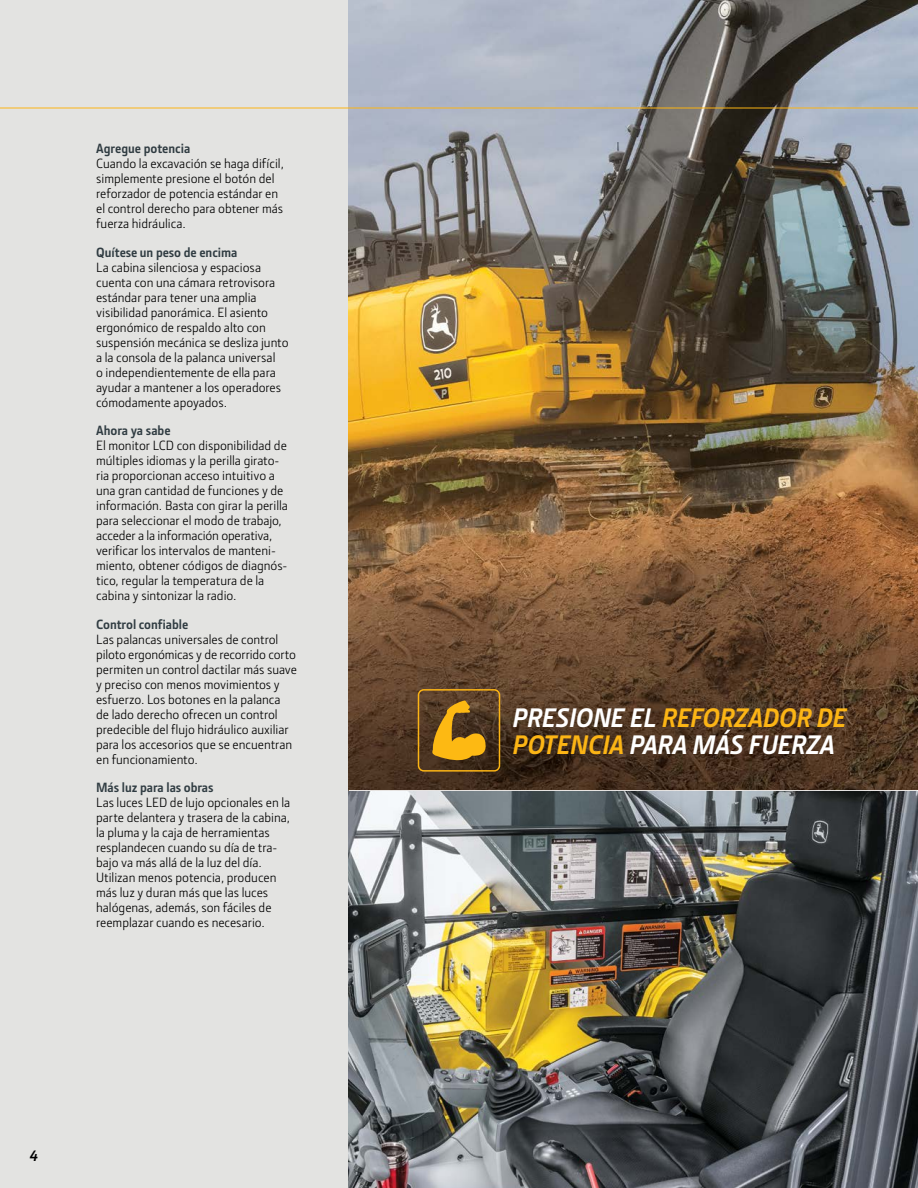
<style>
.page{position:relative;width:918px;height:1188px;background:#fff}
.page>*{position:absolute;margin:0;border:0;box-sizing:border-box;transform-origin:0 0}
.t1{font:italic 700 27px/27px "JD Sans Pro";letter-spacing:-.005em;color:#fff}
.t2{font:italic 700 15px "JD Sans Pro";color:#000}
.t3{font:13.5px/15px "JD Sans Pro";color:#000}
.t4{font:700 13.5px "JD Sans Pro";color:#303c42}
.s1{color:#fcb515}
</style>
<div class="page">
<div style="left:0;top:0;width:349px;height:1188px;background:#e3e3e1"></div>
<img style="left:349px;top:119px;width:569px;height:1069px">
<hr style="left:349px;top:790px;width:569px;height:2px;background:#fff">
<hr style="left:917px;top:790px;width:1px;height:398px;background:#fff">
<svg style="left:0;top:0;width:918px;height:109px"></svg>
<img style="left:349px;top:91px;width:569px;height:28px">
<svg style="left:431px;top:700px;width:57px;height:66px"></svg>
<div style="left:418px;top:689px;width:82px;height:83px;border:2px solid #fcb515;border-radius:5px"></div>
<p class="t4" style="left:96px;top:140px;width:96px">Agregue potencia</p>
<p class="t3" style="left:96px;top:156px;width:189px">Cuando la excavación se haga difícil, simplemente presione el botón del reforzador de potencia estándar en el control derecho para obtener más fuerza hidráulica.</p>
<p class="t4" style="left:96px;top:243px;width:143px">Quítese un peso de encima</p>
<p class="t3" style="left:96px;top:259px;width:194px">La cabina silenciosa y espaciosa cuenta con una cámara retrovisora estándar para tener una amplia visibilidad panorámica. El asiento ergonómico de respaldo alto con suspensión mecánica se desliza junto a la consola de la palanca universal<br>o independientemente de ella para ayudar a mantener a los operadores cómodamente apoyados.</p>
<p class="t4" style="left:96px;top:422px;width:76px">Ahora ya sabe</p>
<p class="t3" style="left:96px;top:438px;width:193px">El monitor LCD con disponibilidad de múltiples idiomas y la perilla girato&shy;ria proporcionan acceso intuitivo a una gran cantidad de funciones y de información. Basta con girar la perilla para seleccionar el modo de trabajo, acceder a la información operativa, verificar los intervalos de manteni&shy;miento, obtener códigos de diagnós&shy;tico, regular la temperatura de la cabina y sintonizar la radio.</p>
<p class="t4" style="left:96px;top:615px;width:94px">Control confiable</p>
<p class="t3" style="left:96px;top:631px;width:202px">Las palancas universales de control piloto ergonómicas y de recorrido corto permiten un control dactilar más suave y preciso con menos movimientos y esfuerzo. Los botones en la palanca<br>de lado derecho ofrecen un control predecible del flujo hidráulico auxiliar para los accesorios que se encuentran en funcionamiento.</p>
<p class="t4" style="left:96px;top:779px;width:119px">Más luz para las obras</p>
<p class="t3" style="left:96px;top:795px;width:196px">Las luces LED de lujo opcionales en la parte delantera y trasera de la cabina, la pluma y la caja de herramientas resplandecen cuando su día de tra&shy;bajo va más allá de la luz del día.<br>Utilizan menos potencia, producen más luz y duran más que las luces halógenas, además, son fáciles de reemplazar cuando es necesario.</p>
<p class="t2" style="left:29px;top:1146px;width:10px">4</p>
<h1 class="t1" style="left:512px;top:703px;width:336px">PRESIONE EL <span class="s1">REFORZADOR DE<br>POTENCIA</span> PARA MÁS FUERZA</h1>
</div>
